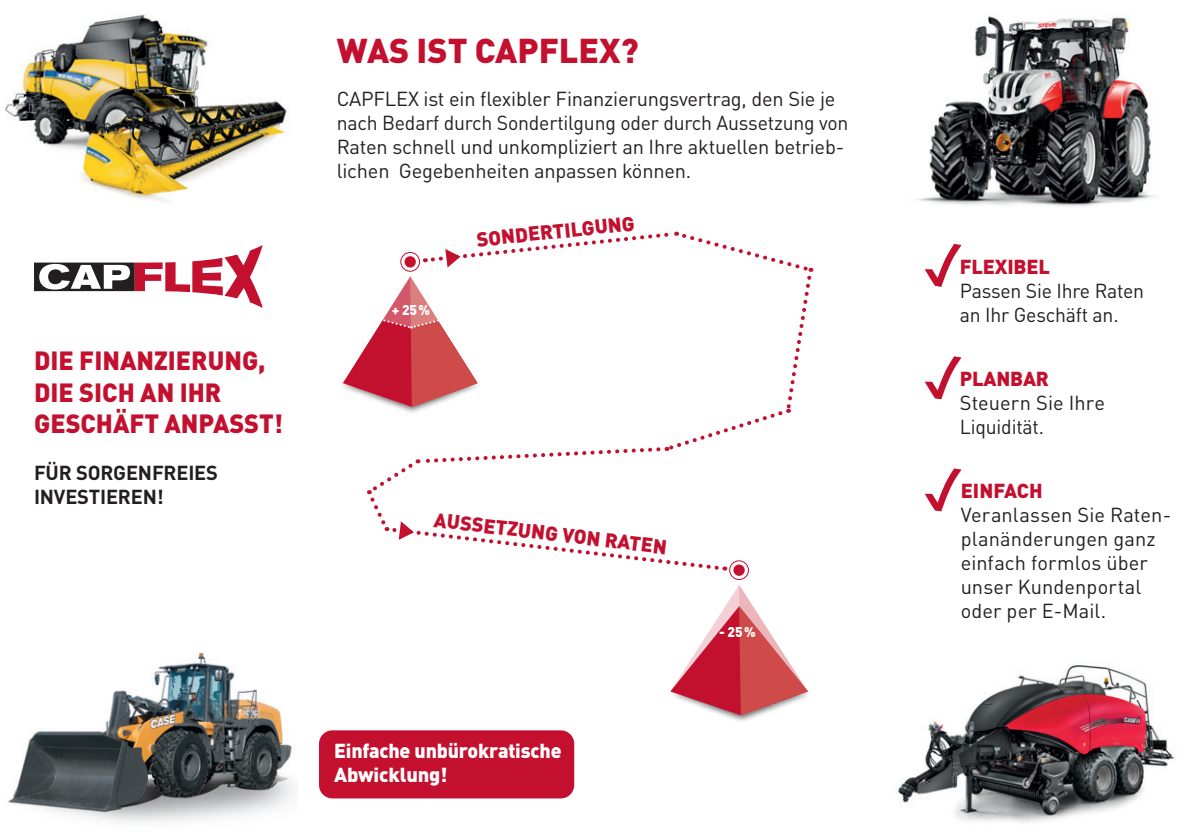
<style>
.page{position:relative;width:1191px;height:840px;background:#fff}
.page>*{position:absolute;margin:0;border:0;box-sizing:border-box;transform-origin:0 0}
.t1{font:900 34px "DIN Pro";color:#c3102f}
.t2{font:900 26px/31.6px "DIN Pro";color:#c3102f}
.t3{font:20px/24px "DIN Pro";letter-spacing:-.01em;color:#231f20}
.t4{font:900 20px "DIN Pro";letter-spacing:-.01em;color:#c3102f}
.t5{font:900 20px/24px "DIN Pro";letter-spacing:-.01em;color:#fff}
.t6{font:700 20px/24px "DIN Pro";letter-spacing:-.01em;color:#231f20}
.t7{font:900 14px "DIN Pro";color:#fff}
</style>
<div class="page">
<img style="left:5px;top:14px;width:282px;height:188px">
<div style="left:733px;top:564px;width:11px;height:11px;background:#c3102f;border-radius:50%"></div>
<div style="left:729px;top:560px;width:20px;height:19px;border:1px solid #c3102f;border-radius:50%"></div>
<div style="left:668px;top:685px;width:145px;height:37px;background:#231f20;opacity:.75"></div>
<svg style="left:670px;top:585px;width:138px;height:130px"></svg>
<svg style="left:343px;top:231px;width:471px;height:341px"></svg>
<svg style="left:34px;top:245px;width:229px;height:63px"></svg>
<div style="left:319px;top:730px;width:255px;height:68px;background:#c3102f;border-radius:13px"></div>
<svg style="left:924px;top:356px;width:37px;height:43px"></svg>
<svg style="left:924px;top:244px;width:37px;height:42px"></svg>
<img style="left:917px;top:16px;width:239px;height:191px">
<img style="left:897px;top:665px;width:279px;height:158px">
<img style="left:8px;top:652px;width:286px;height:171px">
<svg style="left:924px;top:468px;width:37px;height:43px"></svg>
<h2 class="t2" style="left:34px;top:341px;width:250px">DIE FINANZIERUNG,<br>DIE SICH AN IHR<br>GESCHÄFT ANPASST!</h2>
<p class="t6" style="left:34px;top:457px;width:185px">FÜR SORGENFREIES<br>INVESTIEREN!</p>
<h1 class="t1" style="left:337px;top:21px;width:303px">WAS IST CAPFLEX?</h1>
<p class="t3" style="left:337px;top:85px;width:513px">CAPFLEX ist ein flexibler Finanzierungsvertrag, den Sie je nach Bedarf durch Sondertilgung oder durch Aussetzung von Raten schnell und unkompliziert an Ihre aktuellen betrieb&shy;lichen Gegebenheiten anpassen können.</p>
<p class="t7" style="left:392px;top:297px;width:40px">+ 25%</p>
<p class="t4" style="left:475px;top:222px;width:160px;rotate:-6deg">SONDERTILGUNG</p>
<p class="t4" style="left:436px;top:501px;width:236px;rotate:7deg">AUSSETZUNG VON RATEN</p>
<p class="t5" style="left:334px;top:736px;width:229px">Einfache unbürokratische<br>Abwicklung!</p>
<p class="t7" style="left:719px;top:619px;width:38px">- 25%</p>
<p class="t4" style="left:960px;top:249px;width:91px">FLEXIBEL</p>
<p class="t3" style="left:960px;top:276px;width:186px">Passen Sie Ihre Raten an Ihr Geschäft an.</p>
<p class="t4" style="left:960px;top:361px;width:91px">PLANBAR</p>
<p class="t3" style="left:960px;top:388px;width:147px">Steuern Sie Ihre<br>Liquidität.</p>
<p class="t4" style="left:960px;top:473px;width:83px">EINFACH</p>
<p class="t3" style="left:960px;top:501px;width:212px">Veranlassen Sie Raten&shy;planänderungen ganz einfach formlos über unser Kundenportal oder per E-Mail.</p>
</div>
